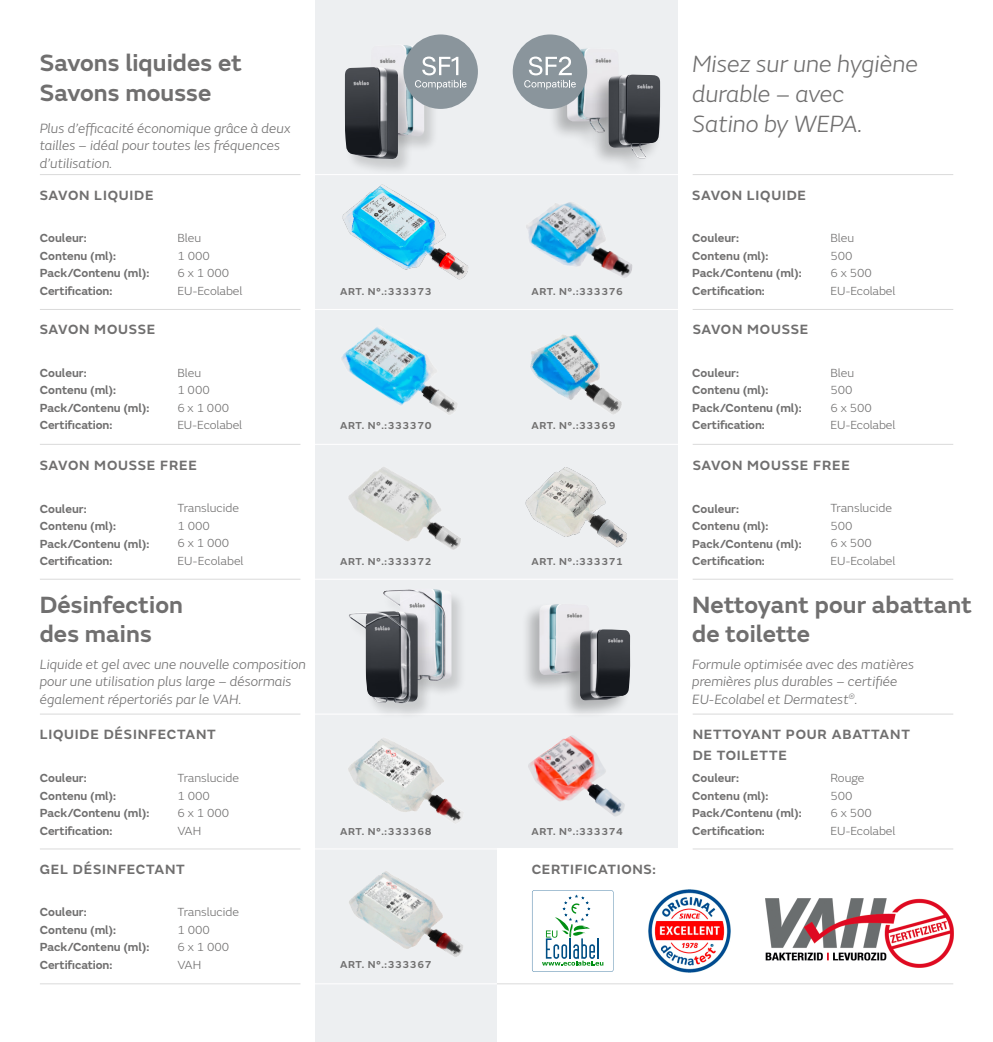
<style>
.page{position:relative;width:993px;height:1042px;background:#fff}
.page>*{position:absolute;margin:0;border:0;box-sizing:border-box;transform-origin:0 0}
.t1{font:600 24.5px/29.8px "FS Emeric";letter-spacing:.005em;color:#706f6f}
.t2{font:italic 300 24.5px/29.8px "FS Emeric";color:#706f6f}
.t3{font:italic 300 14px/17.5px "FS Emeric";letter-spacing:.005em;color:#706f6f}
.t4{font:600 14px/21px "FS Emeric";letter-spacing:.055em;color:#706f6f}
.t5{font:600 12.25px/17.5px "FS Emeric";color:#706f6f}
.t6{font:300 12.25px/17.5px "FS Emeric";color:#706f6f}
.t7{font:600 10.5px "FS Emeric";letter-spacing:.055em;color:#706f6f}
</style>
<div class="page">
<div style="left:315px;top:0;width:362px;height:1042px;background:#edeff1"></div>
<hr style="left:40px;top:174px;width:260px;height:1px;background:#dadada">
<hr style="left:692px;top:174px;width:260px;height:1px;background:#dadada">
<hr style="left:40px;top:309px;width:260px;height:1px;background:#dadada">
<hr style="left:692px;top:309px;width:260px;height:1px;background:#dadada">
<hr style="left:305px;top:309px;width:380px;height:1px;background:#fff">
<hr style="left:40px;top:444px;width:260px;height:1px;background:#dadada">
<hr style="left:692px;top:444px;width:260px;height:1px;background:#dadada">
<hr style="left:305px;top:444px;width:380px;height:1px;background:#fff">
<hr style="left:40px;top:579px;width:260px;height:1px;background:#dadada">
<hr style="left:692px;top:579px;width:260px;height:1px;background:#dadada">
<hr style="left:305px;top:579px;width:380px;height:1px;background:#fff">
<hr style="left:40px;top:714px;width:260px;height:1px;background:#dadada">
<hr style="left:692px;top:714px;width:260px;height:1px;background:#dadada">
<hr style="left:305px;top:713px;width:380px;height:1px;background:#fff">
<hr style="left:40px;top:848px;width:260px;height:1px;background:#dadada">
<hr style="left:692px;top:848px;width:260px;height:1px;background:#dadada">
<hr style="left:305px;top:848px;width:380px;height:1px;background:#fff">
<hr style="left:40px;top:983px;width:260px;height:1px;background:#dadada">
<hr style="left:305px;top:983px;width:380px;height:1px;background:#fff">
<hr style="left:305px;top:174px;width:380px;height:1px;background:#fff">
<div style="left:496px;top:848px;width:181px;height:194px;background:#fff"></div>
<hr style="left:497px;top:983px;width:455px;height:1px;background:#dadada">
<img style="left:526px;top:202px;width:106px;height:76px">
<img style="left:530px;top:334px;width:92px;height:80px">
<img style="left:525px;top:467px;width:102px;height:81px">
<svg style="left:561px;top:736px;width:10px;height:5px"></svg>
<img style="left:342px;top:184px;width:127px;height:96px">
<img style="left:348px;top:738px;width:114px;height:84px">
<img style="left:349px;top:871px;width:114px;height:86px">
<img style="left:342px;top:327px;width:115px;height:88px">
<img style="left:348px;top:467px;width:113px;height:83px">
<svg style="left:532px;top:890px;width:81px;height:82px"></svg>
<img style="left:765px;top:898px;width:187px;height:69px">
<img style="left:648px;top:889px;width:83px;height:84px">
<div style="left:369px;top:45px;width:70px;height:108px;background:#000;opacity:.15"></div>
<img style="left:371px;top:45px;width:53px;height:92px">
<div style="left:343px;top:67px;width:70px;height:109px;background:#000;opacity:.15"></div>
<img style="left:344px;top:67px;width:54px;height:92px">
<div style="left:547px;top:46px;width:73px;height:105px;background:#000;opacity:.25"></div>
<img style="left:567px;top:48px;width:51px;height:85px">
<div style="left:589px;top:72px;width:72px;height:105px;background:#000;opacity:.25"></div>
<img style="left:608px;top:74px;width:52px;height:85px">
<div style="left:382px;top:589px;width:85px;height:108px;background:#000;opacity:.15"></div>
<img style="left:382px;top:589px;width:69px;height:92px">
<div style="left:348px;top:611px;width:84px;height:109px;background:#000;opacity:.15"></div>
<img style="left:348px;top:611px;width:69px;height:92px">
<div style="left:521px;top:602px;width:69px;height:91px;background:#000;opacity:.25"></div>
<img style="left:539px;top:604px;width:50px;height:71px">
<div style="left:561px;top:628px;width:70px;height:90px;background:#000;opacity:.25"></div>
<img style="left:580px;top:629px;width:50px;height:71px">
<div style="left:403px;top:34px;width:75px;height:75px;background:#8a959c;border-radius:50%"></div>
<svg style="left:415px;top:57px;width:51px;height:32px"></svg>
<div style="left:512px;top:34px;width:75px;height:75px;background:#8a959c;border-radius:50%"></div>
<svg style="left:524px;top:57px;width:51px;height:32px"></svg>
<h1 class="t1" style="left:40px;top:46px;width:204px">Savons liquides et<br>Savons mousse</h1>
<p class="t3" style="left:40px;top:119px;width:252px">Plus d’efficacité économique grâce à deux tailles – idéal pour toutes les fréquences d’utilisation.</p>
<h1 class="t2" style="left:692px;top:48px;width:227px">Misez sur une hygiène durable – avec<br>Satino by WEPA.</h1>
<p class="t4" style="left:40px;top:184px;width:115px">SAVON LIQUIDE</p>
<p class="t4" style="left:692px;top:184px;width:115px">SAVON LIQUIDE</p>
<p class="t6" style="left:177px;top:229px;width:66px">Bleu<br>1 000<br>6 x 1 000<br>EU-Ecolabel</p>
<p class="t6" style="left:830px;top:229px;width:66px">Bleu<br>500<br>6 x 500<br>EU-Ecolabel</p>
<p class="t5" style="left:40px;top:229px;width:111px">Couleur:<br>Contenu (ml):<br>Pack/Contenu (ml):<br>Certification:</p>
<p class="t5" style="left:692px;top:229px;width:111px">Couleur:<br>Contenu (ml):<br>Pack/Contenu (ml):<br>Certification:</p>
<p class="t7" style="left:340px;top:283px;width:93px">ART. N°.:333373</p>
<p class="t7" style="left:531px;top:283px;width:93px">ART. N°.:333376</p>
<p class="t4" style="left:40px;top:318px;width:117px">SAVON MOUSSE</p>
<p class="t4" style="left:692px;top:318px;width:117px">SAVON MOUSSE</p>
<p class="t6" style="left:177px;top:363px;width:66px">Bleu<br>1 000<br>6 x 1 000<br>EU-Ecolabel</p>
<p class="t6" style="left:830px;top:363px;width:66px">Bleu<br>500<br>6 x 500<br>EU-Ecolabel</p>
<p class="t5" style="left:40px;top:363px;width:111px">Couleur:<br>Contenu (ml):<br>Pack/Contenu (ml):<br>Certification:</p>
<p class="t5" style="left:692px;top:363px;width:111px">Couleur:<br>Contenu (ml):<br>Pack/Contenu (ml):<br>Certification:</p>
<p class="t7" style="left:340px;top:417px;width:93px">ART. N°.:333370</p>
<p class="t7" style="left:531px;top:417px;width:86px">ART. N°.:33369</p>
<p class="t4" style="left:40px;top:454px;width:159px">SAVON MOUSSE FREE</p>
<p class="t4" style="left:692px;top:454px;width:159px">SAVON MOUSSE FREE</p>
<p class="t6" style="left:177px;top:499px;width:68px">Translucide<br>1 000<br>6 x 1 000<br>EU-Ecolabel</p>
<p class="t6" style="left:830px;top:499px;width:66px">Translucide<br>500<br>6 x 500<br>EU-Ecolabel</p>
<p class="t5" style="left:40px;top:499px;width:111px">Couleur:<br>Contenu (ml):<br>Pack/Contenu (ml):<br>Certification:</p>
<p class="t5" style="left:692px;top:499px;width:111px">Couleur:<br>Contenu (ml):<br>Pack/Contenu (ml):<br>Certification:</p>
<p class="t7" style="left:340px;top:553px;width:93px">ART. N°.:333372</p>
<p class="t7" style="left:531px;top:553px;width:93px">ART. N°.:333371</p>
<h1 class="t1" style="left:40px;top:588px;width:145px">Désinfection des mains</h1>
<p class="t3" style="left:40px;top:654px;width:268px">Liquide et gel avec une nouvelle composition pour une utilisation plus large – désormais également répertoriés par le VAH.</p>
<p class="t4" style="left:40px;top:722px;width:177px">LIQUIDE DÉSINFECTANT</p>
<p class="t5" style="left:40px;top:768px;width:111px">Couleur:<br>Contenu (ml):<br>Pack/Contenu (ml):<br>Certification:</p>
<p class="t6" style="left:177px;top:769px;width:63px">Translucide<br>1 000<br>6 x 1 000<br>VAH</p>
<p class="t4" style="left:40px;top:857px;width:147px">GEL DÉSINFECTANT</p>
<p class="t5" style="left:40px;top:902px;width:111px">Couleur:<br>Contenu (ml):<br>Pack/Contenu (ml):<br>Certification:</p>
<p class="t6" style="left:177px;top:902px;width:63px">Translucide<br>1 000<br>6 x 1 000<br>VAH</p>
<p class="t7" style="left:340px;top:823px;width:93px">ART. N°.:333368</p>
<p class="t7" style="left:340px;top:957px;width:93px">ART. N°.:333367</p>
<p class="t7" style="left:531px;top:823px;width:93px">ART. N°.:333374</p>
<p class="t4" style="left:531px;top:857px;width:125px">CERTIFICATIONS:</p>
<h1 class="t1" style="left:692px;top:588px;width:281px">Nettoyant pour abattant de toilette</h1>
<p class="t3" style="left:692px;top:654px;width:223px">Formule optimisée avec des matières premières plus durables – certifiée<br>EU-Ecolabel et Dermatest<sup>®</sup>.</p>
<p class="t4" style="left:692px;top:722px;width:219px">NETTOYANT POUR ABATTANT<br>DE TOILETTE</p>
<p class="t5" style="left:692px;top:768px;width:111px">Couleur:<br>Contenu (ml):<br>Pack/Contenu (ml):<br>Certification:</p>
<p class="t6" style="left:830px;top:769px;width:66px">Rouge<br>500<br>6 x 500<br>EU-Ecolabel</p>
</div>
